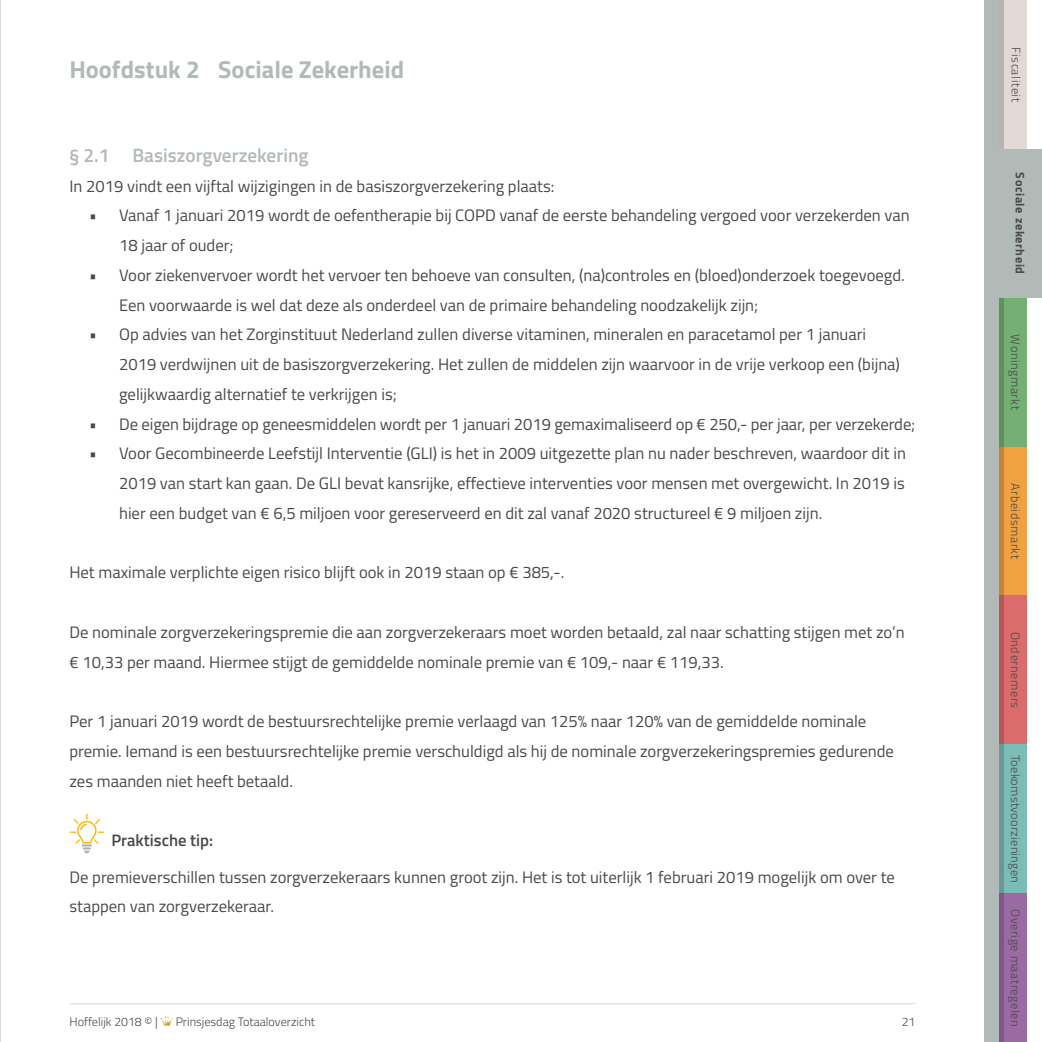
<style>
.page{position:relative;width:1042px;height:1042px;background:#fff}
.page>*{position:absolute;margin:0;border:0;box-sizing:border-box;transform-origin:0 0}
.t1{font:700 24.5px "Titillium";color:#b2bab7}
.t2{font:600 19.25px "Titillium";color:#b2bab7}
.t3{font:16.62px/29.8px "Titillium";color:#4a4948}
.t4{font:600 16.62px "Titillium";color:#4a4948}
.t5{font:300 12.25px "Titillium";letter-spacing:.05em;color:#4a4948}
.t6{font:300 12.25px "Titillium";color:#4a4948}
.t7{font:300 12.25px "Titillium";letter-spacing:.03em;color:#4a4948}
.t8{font:700 12.25px "Titillium";letter-spacing:.05em;color:#4a4948}
</style>
<div class="page">
<hr style="left:69px;top:1003px;width:846px;height:1px;background:#dadad9">
<svg style="left:161px;top:1017px;width:12px;height:9px"></svg>
<div style="left:998px;top:0;width:29px;height:149px;background:#e2d9d5"></div>
<div style="left:998px;top:298px;width:29px;height:148px;background:#74af74"></div>
<div style="left:998px;top:446px;width:29px;height:149px;background:#f0a141"></div>
<div style="left:998px;top:595px;width:29px;height:149px;background:#dc6c6b"></div>
<div style="left:998px;top:893px;width:29px;height:149px;background:#9a6aa2"></div>
<div style="left:998px;top:744px;width:29px;height:149px;background:#7cbcb6"></div>
<div style="left:983px;top:0;width:15px;height:1042px;background:#b2bab7"></div>
<svg style="left:998px;top:0;width:5px;height:1042px;background:#998d80"></svg>
<div style="left:998px;top:149px;width:44px;height:149px;background:#b2bab7"></div>
<img style="left:0;top:0;width:1px;height:1042px">
<hr style="left:86px;top:813px;width:2px;height:20px;background:#fbb900">
<svg style="left:69px;top:819px;width:35px;height:34px"></svg>
<h1 class="t1" style="left:69px;top:60px;width:336px">Hoofdstuk 2 Sociale Zekerheid</h1>
<p class="t2" style="left:69px;top:147px;width:241px">§ 2.1 Basiszorgverzekering</p>
<p class="t3" style="left:69px;top:172px;width:486px">In 2019 vindt een vijftal wijzigingen in de basiszorgverzekering plaats:</p>
<p class="t3" style="left:119px;top:202px;width:792px;text-indent:-30px">• Vanaf 1 januari 2019 wordt de oefentherapie bij COPD vanaf de eerste behandeling vergoed voor verzekerden van<br>18 jaar of ouder;</p>
<p class="t3" style="left:119px;top:261px;width:787px;text-indent:-30px">• Voor ziekenvervoer wordt het vervoer ten behoeve van consulten, (na)controles en (bloed)onderzoek toegevoegd.<br>Een voorwaarde is wel dat deze als onderdeel van de primaire behandeling noodzakelijk zijn;</p>
<p class="t3" style="left:119px;top:321px;width:782px;text-indent:-30px">• Op advies van het Zorginstituut Nederland zullen diverse vitaminen, mineralen en paracetamol per 1 januari<br>2019 verdwijnen uit de basiszorgverzekering. Het zullen de middelen zijn waarvoor in de vrije verkoop een (bijna) gelijkwaardig alternatief te verkrijgen is;</p>
<p class="t3" style="left:89px;top:410px;width:827px">• De eigen bijdrage op geneesmiddelen wordt per 1 januari 2019 gemaximaliseerd op € 250,- per jaar, per verzekerde;</p>
<p class="t3" style="left:119px;top:440px;width:788px;text-align:justify;text-indent:-30px">• Voor Gecombineerde Leefstijl Interventie (GLI) is het in 2009 uitgezette plan nu nader beschreven, waardoor dit in 2019 van start kan gaan. De GLI bevat kansrijke, effectieve interventies voor mensen met overgewicht. In 2019 is hier een budget van € 6,5 miljoen voor gereserveerd en dit zal vanaf 2020 structureel € 9 miljoen zijn.</p>
<p class="t3" style="left:69px;top:559px;width:496px">Het maximale verplichte eigen risico blijft ook in 2019 staan op € 385,-.</p>
<p class="t3" style="left:69px;top:618px;width:836px">De nominale zorgverzekeringspremie die aan zorgverzekeraars moet worden betaald, zal naar schatting stijgen met zo’n € 10,33 per maand. Hiermee stijgt de gemiddelde nominale premie van € 109,- naar € 119,33.</p>
<p class="t3" style="left:69px;top:708px;width:826px">Per 1 januari 2019 wordt de bestuursrechtelijke premie verlaagd van 125% naar 120% van de gemiddelde nominale premie. Iemand is een bestuursrechtelijke premie verschuldigd als hij de nominale zorgverzekeringspremies gedurende zes maanden niet heeft betaald.</p>
<p class="t4" style="left:111px;top:834px;width:103px">Praktische tip:</p>
<p class="t3" style="left:69px;top:863px;width:827px">De premieverschillen tussen zorgverzekeraars kunnen groot zijn. Het is tot uiterlijk 1 februari 2019 mogelijk om over te stappen van zorgverzekeraar.</p>
<p class="t6" style="left:69px;top:1016px;width:90px">Hoffelijk 2018 © |</p>
<p class="t6" style="left:176px;top:1016px;width:141px">Prinsjesdag Totaaloverzicht</p>
<p class="t7" style="left:902px;top:1016px;width:15px">21</p>
<p class="t5" style="left:1020px;top:47px;width:56px;rotate:90deg">Fiscaliteit</p>
<p class="t8" style="left:1024px;top:172px;width:103px;rotate:90deg">Sociale zekerheid</p>
<p class="t5" style="left:1020px;top:334px;width:77px;rotate:90deg">Woningmarkt</p>
<p class="t5" style="left:1020px;top:483px;width:77px;rotate:90deg">Arbeidsmarkt</p>
<p class="t5" style="left:1020px;top:631px;width:78px;rotate:90deg">Ondernemers</p>
<p class="t7" style="left:1020px;top:755px;width:129px;rotate:90deg">Toekomstvoorzieningen</p>
<p class="t5" style="left:1020px;top:909px;width:119px;rotate:90deg">Overige maatregelen</p>
</div>
